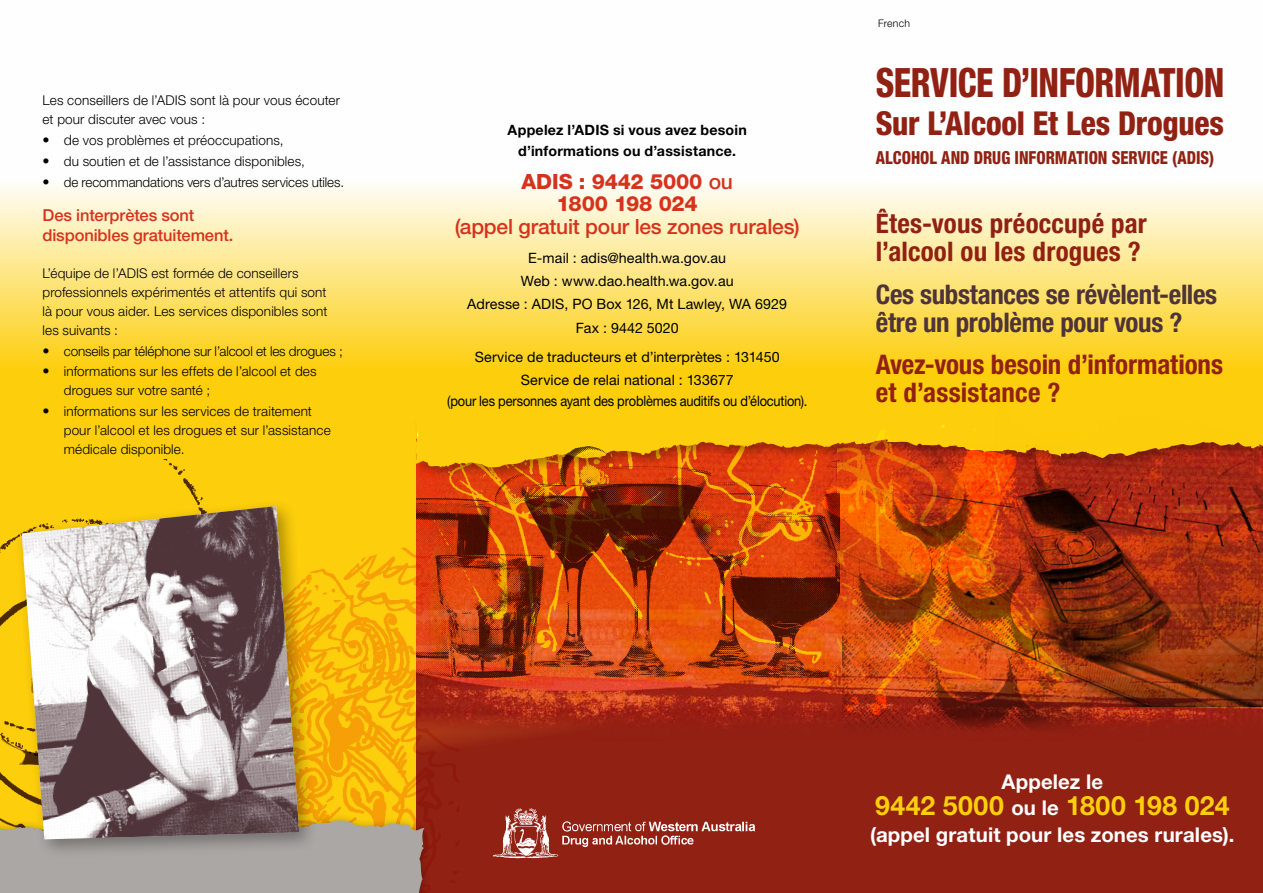
<style>
.page{position:relative;width:1263px;height:893px;background:#fff}
.page>*{position:absolute;margin:0;border:0;box-sizing:border-box;transform-origin:0 0}
.t1{font:800 condensed 40.5px "Helvetica Neue LT Std";letter-spacing:-.015em;color:#912113;scale:.86 1}
.t2{font:800 condensed 33px "Helvetica Neue LT Std";letter-spacing:-.005em;color:#912113;scale:.95 1}
.t3{font:700 condensed 27px/27.8px "Helvetica Neue LT Std";letter-spacing:.005em;color:#912113}
.t4{font:700 condensed 27px/27.8px "Helvetica Neue LT Std";letter-spacing:-.01em;color:#4e3439}
.t5{font:700 26.7px "Helvetica Neue LT Std";letter-spacing:.02em;color:#fdce0b}
.t6{font:500 21px "Helvetica Neue LT Std";letter-spacing:-.01em;color:#d6331d}
.t7{font:800 21px/22.5px "Helvetica Neue LT Std";letter-spacing:-.01em;color:#d6331d;text-align:center}
.t8{font:700 20.4px "Helvetica Neue LT Std";letter-spacing:.005em;color:#fff}
.t9{font:800 condensed 18px "Helvetica Neue LT Std";color:#912113;scale:.9 1}
.t10{font:500 16.5px/19.5px "Helvetica Neue LT Std";letter-spacing:-.005em;color:#d6331d}
.t11{font:14.25px/23.1px "Helvetica Neue LT Std";letter-spacing:.005em;color:#000;text-align:center}
.t12{font:700 14.25px/21px "Helvetica Neue LT Std";letter-spacing:.015em;color:#000;text-align:center}
.t13{font:14.25px "Helvetica Neue LT Std";letter-spacing:-.015em;color:#000;scale:.9 1}
.t14{font:300 13.5px/18.8px "Helvetica Neue LT Std";letter-spacing:.01em;color:#000}
.t15{font:300 13.5px "Helvetica Neue LT Std";letter-spacing:-.01em;color:#000}
.t16{font:300 10.5px "Helvetica Neue LT Std";letter-spacing:.02em;color:#000}
.s1{font-size:14.25px}
.s2{font-weight:500}
.s3{font-size:20.4px;color:#fff}
</style>
<div class="page">
<div style="left:0;top:410px;width:417px;height:440px;background:#fdce0b"></div>
<img style="left:0;top:459px;width:203px;height:289px">
<div style="left:417px;top:439px;width:846px;height:454px;background:#912113"></div>
<img style="left:459px;top:710px;width:306px;height:32px">
<div style="left:416px;top:413px;width:349px;height:57px;background:#fdce0b"></div>
<img style="left:319px;top:533px;width:140px;height:217px">
<svg style="left:0;top:750px;width:427px;height:124px"></svg>
<svg style="left:0;top:782px;width:425px;height:111px;background:#b9a881"></svg>
<img style="left:417px;top:441px;width:348px;height:269px">
<svg style="left:417px;top:186px;width:846px;height:227px;background:#fde274"></svg>
<svg style="left:0;top:186px;width:417px;height:224px;background:#fde16b"></svg>
<img style="left:765px;top:412px;width:72px;height:311px">
<div style="left:14px;top:499px;width:305px;height:360px;background:#000;opacity:.32"></div>
<img style="left:22px;top:506px;width:277px;height:333px">
<img style="left:493px;top:808px;width:263px;height:51px">
<img style="left:787px;top:375px;width:476px;height:332px">
<div style="left:1187px;top:412px;width:76px;height:32px;background:#fdce0b"></div>
<img style="left:842px;top:444px;width:421px;height:286px">
<p class="t14" style="left:43px;top:91px;width:299px">Les conseillers de l’ADIS sont là pour vous écouter et pour discuter avec vous :</p>
<p class="t14" style="left:43px;top:130px;width:243px"><span class="s1">• d</span>e vos problèmes et préoccupations,</p>
<p class="t14" style="left:43px;top:151px;width:264px"><span class="s1">•</span> du soutien et de l’assistance disponibles,</p>
<p class="t14" style="left:43px;top:172px;width:303px"><span class="s1">•</span> de recommandations vers d’autres services utiles.</p>
<p class="t10" style="left:43px;top:205px;width:192px">Des interprètes sont disponibles gratuitement.</p>
<p class="t14" style="left:43px;top:264px;width:286px">L’équipe de l’ADIS est formée de conseillers professionnels expérimentés et attentifs qui sont là pour vous aider. Les services disponibles sont les suivants :</p>
<p class="t15" style="left:43px;top:343px;width:302px"><span class="s1">•</span> conseils par téléphone sur l’alcool et les drogues ;</p>
<p class="t14" style="left:64px;top:362px;width:254px;text-indent:-21px"><span class="s1">•</span> informations sur les effets de l’alcool et des drogues sur votre santé ;</p>
<p class="t14" style="left:64px;top:402px;width:268px;text-indent:-21px"><span class="s1">•</span> informations sur les services de traitement pour l’alcool et les drogues et sur l’assistance médicale disponible.</p>
<p class="t12" style="left:508px;top:119px;width:241px">Appelez l’ADIS si vous avez besoin d’informations ou d’assistance.</p>
<h3 class="t7" style="left:521px;top:170px;width:213px">ADIS : 9442 5000 <span class="s2">ou<br></span>1800 198 024</h3>
<h3 class="t6" style="left:455px;top:214px;width:346px">(appel gratuit pour les zones rurales)</h3>
<p class="t11" style="left:467px;top:246px;width:321px">E-mail : adis@health.wa.gov.au<br>Web : www.dao.health.wa.gov.au<br>Adresse : ADIS, PO Box 126, Mt Lawley, WA 6929<br>Fax : 9442 5020</p>
<p class="t11" style="left:475px;top:345px;width:306px">Service de traducteurs et d’interprètes : 131450<br>Service de relai national : 133677</p>
<p class="t13" style="left:447px;top:393px;width:402px">(pour les personnes ayant des problèmes auditifs ou d’élocution).</p>
<p class="t16" style="left:878px;top:16px;width:33px">French</p>
<h1 class="t1" style="left:876px;top:58px;width:407px">SERVICE D’INFORMATION</h1>
<h2 class="t2" style="left:876px;top:103px;width:368px">Sur L’Alcool Et Les Drogues</h2>
<h3 class="t9" style="left:876px;top:146px;width:377px">ALCOHOL AND DRUG INFORMATION SERVICE (ADIS)</h3>
<h3 class="t3" style="left:876px;top:210px;width:273px">Êtes-vous préoccupé par l’alcool ou les drogues ?</h3>
<h3 class="t4" style="left:876px;top:280px;width:343px">Ces substances se révèlent-elles être un problème pour vous ?</h3>
<h3 class="t3" style="left:876px;top:350px;width:349px">Avez-vous besoin d’informations et d’assistance ?</h3>
<h3 class="t8" style="left:1001px;top:769px;width:103px">Appelez le</h3>
<h3 class="t5" style="left:875px;top:789px;width:356px">9442 5000 <span class="s3">ou le</span> 1800 198 024</h3>
<h3 class="t8" style="left:870px;top:822px;width:366px">(appel gratuit pour les zones rurales).</h3>
</div>
